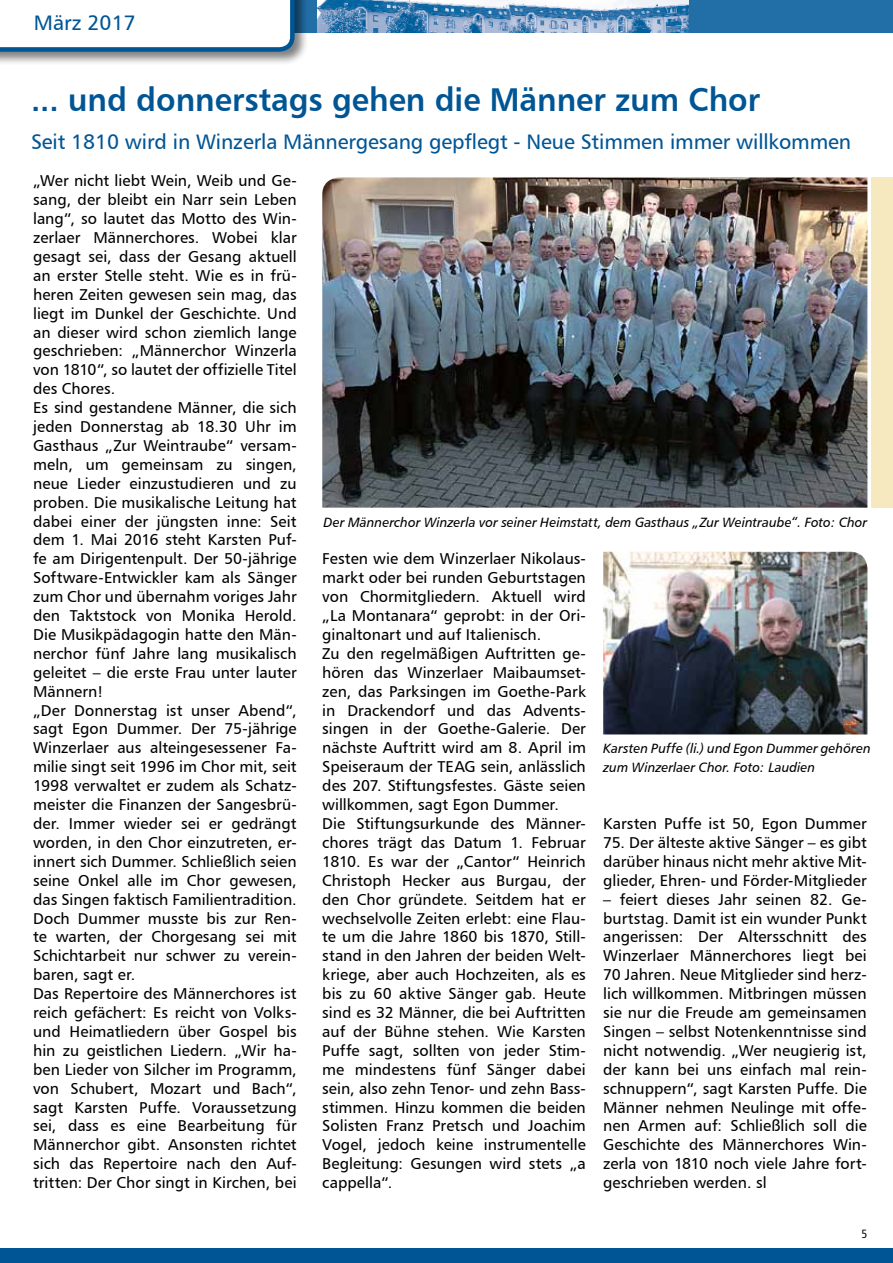
<style>
.page{position:relative;width:893px;height:1263px;background:#fff}
.page>*{position:absolute;margin:0;border:0;box-sizing:border-box;transform-origin:0 0}
.t1{font:33px "Humanist 777 BT Bold B";color:#005595;scale:.95 1}
.t2{font:21px "Humanist 777 BT Roman B";letter-spacing:-.005em;color:#005595}
.t3{font:15.75px/18.9px "Humanist 777 BT Roman B";color:#000}
.t4{font:13.5px/18.9px "Humanist 777 BT Italic B";letter-spacing:.005em;color:#000}
.t5{font:12px "Humanist 777 BT Roman Condensed B";color:#000}
</style>
<div class="page">
<div style="left:0;top:0;width:893px;height:33px;background:#226ea7"></div>
<div style="left:0;top:1249px;width:893px;height:14px;background:#005595"></div>
<div style="left:872px;top:177px;width:21px;height:331px;background:#f7e9bf"></div>
<img style="left:603px;top:552px;width:264px;height:182px">
<img style="left:322px;top:177px;width:545px;height:331px">
<img style="left:317px;top:0;width:372px;height:33px">
<div style="left:0;top:0;width:309px;height:65px;background:#000;opacity:.5"></div>
<svg style="left:0;top:0;width:295px;height:52px"></svg>
<h2 class="t2" style="left:34px;top:10px;width:103px">März 2017</h2>
<h1 class="t1" style="left:31px;top:78px;width:769px">... und donnerstags gehen die Männer zum Chor</h1>
<h2 class="t2" style="left:31px;top:128px;width:822px">Seit 1810 wird in Winzerla Männergesang gepflegt - Neue Stimmen immer willkommen</h2>
<p class="t3" style="left:33px;top:171px;width:265px">„Wer nicht liebt Wein, Weib und Ge&shy;sang, der bleibt ein Narr sein Leben lang“, so lautet das Motto des Win&shy;zerlaer Männerchores. Wobei klar gesagt sei, dass der Gesang aktuell an erster Stelle steht. Wie es in frü&shy;heren Zeiten gewesen sein mag, das liegt im Dunkel der Geschichte. U nd an dieser wird schon ziemlich lange geschrieben: „Männerchor Winzerla von 1810“, so lautet der offizielle Titel des Chores.<br>Es sind gestandene Männer, die sich jeden Donnerstag ab 18.30 U hr im Gasthaus „Zur Weintraube“ versam&shy;meln, um gemeinsam zu singen, neue Lieder einzustudieren und zu proben. Die musikalische Leitung hat dabei einer der jüngsten inne: Seit dem 1. Mai 2016 steht Karsten Puf&shy;fe am Dirigentenpult. Der 50-jährige Software-Entwickler kam als Sänger zum Chor und übernahm voriges Jahr den Taktstock von Monika Herold.<br>Die Musikpädagogin hatte den Män&shy;nerchor fünf Jahre lang musikalisch geleitet – die erste Frau unter lauter Männern!<br>„Der Donnerstag ist unser Abend“, sagt Egon Dummer. Der 75-jährige Winzerlaer aus alteingesessener Fa&shy;milie singt seit 1996 im Chor mit, seit 1998 verwaltet er zudem als Schatz&shy;meister die Finanzen der Sangesbrü&shy;der. I mmer wieder sei er gedrängt worden, in den Chor einzutreten, er&shy;innert sich Dummer. Schließlich seien seine Onkel alle im Chor gewesen, das Singen faktisch Familientradition.<br>Doch Dummer musste bis zur Ren&shy;te warten, der Chorgesang sei mit Schichtarbeit nur schwer zu verein&shy;baren, sagt er.<br>Das Repertoire des Männerchores ist reich gefächert: Es reicht von Volks&shy;und Heimatliedern über Gospel bis hin zu geistlichen Liedern. „Wir ha&shy;ben Lieder von Silcher im Programm, von Schubert, Mozart und Bach“, sagt Karsten Puffe. Voraussetzung sei, dass es eine Bearbeitung für Männerchor gibt. Ansonsten richtet sich das Repertoire nach den Auf&shy;tritten: Der Chor singt in Kirchen, bei</p>
<p class="t4" style="left:324px;top:512px;width:545px">Der Männerchor Winzerla vor seiner Heimstatt, dem Gasthaus „Zur Weintraube“. Foto: Chor</p>
<p class="t3" style="left:322px;top:549px;width:265px">Festen wie dem Winzerlaer N ikolaus&shy;markt oder bei runden Geburtstagen von Chormitgliedern. Aktuell wird „La Montanara“ geprobt: in der Ori&shy;ginaltonart und auf Italienisch.<br>Zu den regelmäßigen Auftritten ge&shy;hören das Winzerlaer Maibaumset&shy;zen, das Parksingen im Goethe-Park in Drackendorf und das Advents&shy;singen in der Goethe-Galerie. Der nächste Auftritt wird am 8. April im Speiseraum der TEAG</p>
<p class="t3" style="left:322px;top:757px;width:265px;text-indent:159px">sein, anlässlich des 207. Stiftungsfestes. Gäste seien willkommen, sagt Egon Dummer.<br>Die Stiftungsurkunde des Männer&shy;chores trägt das Datum 1. Februar 1810. Es war der „Cantor“ Heinrich Christoph Hecker aus Burgau, der den Chor gründete. Seitdem hat er wechselvolle Zeiten erlebt: eine Flau&shy;te um die Jahre 1860 bis 1870, Still&shy;stand in den Jahren der beiden Welt&shy;kriege, aber auch Hochzeiten, als es bis zu 60 aktive Sänger gab. Heute sind es 32 Männer, die bei Auftritten auf der Bühne stehen. Wie Karsten Puffe sagt, sollten von jeder Stim&shy;me mindestens fünf Sänger dabei sein, also zehn Tenor- und zehn Bass&shy;stimmen. Hinzu kommen die beiden Solisten Franz Pretsch und Joachim Vogel, jedoch keine instrumentelle Begleitung: Gesungen wird stets „a cappella“.</p>
<p class="t4" style="left:603px;top:739px;width:269px">Karsten Puffe (li.) und Egon Dummer gehören zum Winzerlaer Chor. Foto: Laudien</p>
<p class="t3" style="left:603px;top:814px;width:265px">Karsten Puffe ist 50, Egon Dummer</p>
<p class="t3" style="left:603px;top:833px;width:265px;text-align:justify">75. Der älteste aktive Sänger – es gibt darüber hinaus nicht mehr aktive Mit&shy;glieder, Ehren- und Förder-Mitglieder</p>
<p class="t3" style="left:603px;top:889px;width:265px;text-align:justify">– feiert dieses Jahr seinen 82. Ge&shy;burtstag. Damit ist ein wunder Punkt angerissen: Der Altersschnitt des Winzerlaer Männerchores liegt bei 70 Jahren. Neue Mitglieder sind herz&shy;lich willkommen. Mitbringen müssen sie nur die Freude am gemeinsamen Singen – selbst Notenkenntnisse sind nicht notwendig. „Wer neugierig ist, der kann bei uns einfach mal rein&shy;schnuppern“, sagt Karsten Puffe. Die Männer nehmen Neulinge mit offe&shy;nen Armen auf: Schließlich soll die Geschichte des Männerchores Win&shy;zerla von 1810 noch viele Jahre fort&shy;geschrieben werden. sl</p>
<p class="t5" style="left:861px;top:1226px;width:7px">5</p>
</div>
